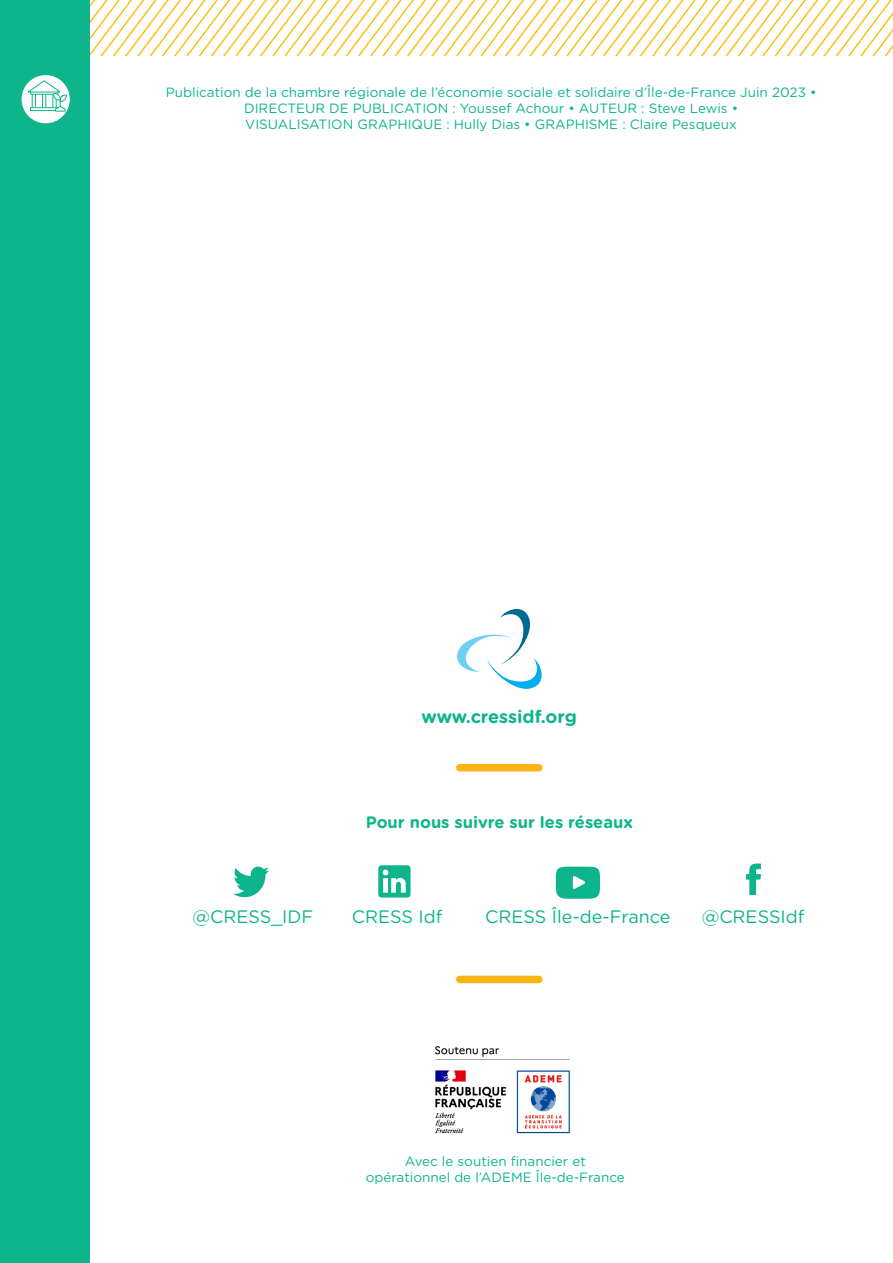
<style>
.page{position:relative;width:893px;height:1263px;background:#fff}
.page>*{position:absolute;margin:0;border:0;box-sizing:border-box;transform-origin:0 0}
.corps{font:18px "Gotham Rounded";color:#0eb48b}
.corps-2{font:700 18px "Gotham Rounded";color:#0eb48b}
.corps-3{font:700 16.5px "Gotham Rounded";color:#0eb48b}
.corps-4{font:13.5px/16.2px "Gotham Rounded";color:#0eb48b;text-align:center}
</style>
<div class="page">
<img style="left:435px;top:1046px;width:135px;height:88px">
<svg style="left:556px;top:867px;width:44px;height:32px"></svg>
<div style="left:460px;top:764px;width:79px;height:7px;background:#fbb316"></div>
<div style="left:460px;top:976px;width:79px;height:7px;background:#fbb316"></div>
<svg style="left:89px;top:0;width:804px;height:55px"></svg>
<div style="left:0;top:0;width:89px;height:1263px;background:#0eb48b"></div>
<svg style="left:457px;top:609px;width:85px;height:80px"></svg>
<div style="left:22px;top:75px;width:48px;height:48px;background:#fff;border-radius:50%"></div>
<svg style="left:26px;top:80px;width:41px;height:32px"></svg>
<svg style="left:233px;top:867px;width:36px;height:30px"></svg>
<svg style="left:378px;top:865px;width:33px;height:32px"></svg>
<svg style="left:746px;top:863px;width:14px;height:32px"></svg>
<p class="corps-4" style="left:166px;top:83px;width:652px">Publication de la chambre régionale de l’économie sociale et solidaire d’Île-de-France Juin 2023 •<br>DIRECTEUR DE PUBLICATION : Youssef Achour • AUTEUR : Steve Lewis •<br>VISUALISATION GRAPHIQUE : Hully Dias • GRAPHISME : Claire Pesqueux</p>
<p class="corps-2" style="left:422px;top:703px;width:157px">www.cressidf.org</p>
<p class="corps-3" style="left:366px;top:810px;width:269px">Pour nous suivre sur les réseaux</p>
<p class="corps" style="left:192px;top:904px;width:122px">@CRESS_IDF</p>
<p class="corps" style="left:352px;top:904px;width:92px">CRESS Idf</p>
<p class="corps" style="left:485px;top:904px;width:187px">CRESS Île-de-France</p>
<p class="corps" style="left:702px;top:904px;width:104px">@CRESSIdf</p>
<p class="corps-4" style="left:366px;top:1152px;width:261px">Avec le soutien financier et opérationnel de l’ADEME Île-de-France</p>
</div>
